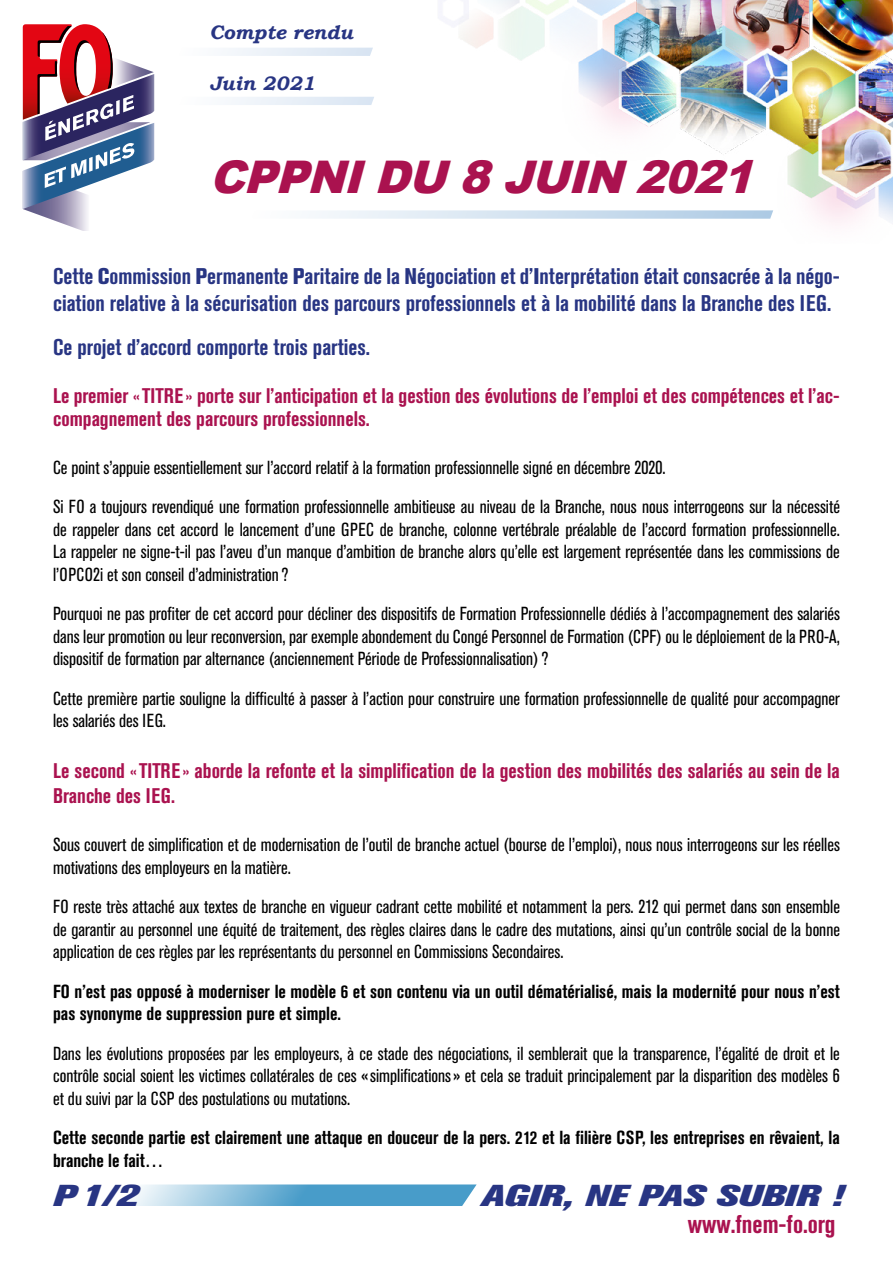
<style>
.page{position:relative;width:893px;height:1263px;background:#fff}
.page>*{position:absolute;margin:0;border:0;box-sizing:border-box;transform-origin:0 0}
.t1{font:italic 900 45px "Arial";color:#aa124f}
.t2{font:italic 800 30px "Akzidenz Grotesk Pro";color:#283583;scale:1.4 1}
.t3{font:700 condensed 25.5px "Akzidenz Grotesk Pro";color:#aa124f}
.t4{font:700 condensed 22.5px/27.3px "Akzidenz Grotesk Pro";color:#283583}
.t5{font:700 condensed 21px/22.5px "Akzidenz Grotesk Pro";color:#aa124f}
.t6{font:italic 700 19.5px "Bookman Old Style";color:#283583}
.t7{font:condensed 18.75px/22.5px "Akzidenz Grotesk Pro";color:#000;text-align:justify}
.t8{font:700 condensed 18.75px/22.5px "Akzidenz Grotesk Pro";color:#000}
.s1{font-weight:800}
</style>
<div class="page">
<svg style="left:128px;top:1184px;width:349px;height:22px;background:#7cb8d8"></svg>
<img style="left:154px;top:0;width:739px;height:224px">
<svg style="left:22px;top:24px;width:132px;height:206px"></svg>
<svg style="left:179px;top:48px;width:194px;height:8px"></svg>
<svg style="left:179px;top:97px;width:195px;height:8px"></svg>
<svg style="left:251px;top:210px;width:522px;height:9px"></svg>
<p class="t6" style="left:210px;top:21px;width:145px">Compte rendu</p>
<p class="t6" style="left:210px;top:72px;width:107px">Juin 2021</p>
<p class="t1" style="left:210px;top:145px;width:561px">CPPNIDU 8 JUIN 2021</p>
<p class="t4" style="left:53px;top:262px;width:788px">Cette <span class="s1">C</span>ommission <span class="s1">P</span>ermanente <span class="s1">P</span>aritaire de la <span class="s1">N</span>égociation et d’<span class="s1">I</span>nterprétation était consacrée à la négo&shy;ciation relative à la sécurisation des parcours professionnels et à la mobilité dans la Branche des IEG.</p>
<p class="t4" style="left:53px;top:333px;width:319px">Ce projet d’accord comporte trois parties.</p>
<p class="t5" style="left:53px;top:384px;width:788px">Le premier «TITRE » porte sur l’anticipation et la gestion des évolutions de l’emploi et des compétences et l’ac&shy;compagnement des parcours professionnels.</p>
<p class="t7" style="left:53px;top:456px;width:614px">Ce point s’appuie essentiellement sur l’accord relatif à la formation professionnelle signé en décembre 2020.</p>
<p class="t7" style="left:53px;top:495px;width:788px">Si FO a toujours revendiqué une formation professionnelle ambitieuse au niveau de la Branche, nous nous interrogeons sur la nécessité de rappeler dans cet accord le lancement d’une GPEC de branche, colonne vertébrale préalable de l’accord formation professionnelle.<br>La rappeler ne signe-t-il pas l’aveu d’un manque d’ambition de branche alors qu’elle est largement représentée dans les commissions de l’OPCO2i et son conseil d’administration?</p>
<p class="t7" style="left:53px;top:602px;width:788px">Pourquoi ne pas profiter de cet accord pour décliner des dispositifs de Formation Professionnelle dédiés à l’accompagnement des salariés dans leur promotion ou leur reconversion, par exemple abondement du Congé Personnel de Formation (CPF) ou le déploiement de la PRO-A, dispositif de formation par alternance (anciennement Période de Professionnalisation)?</p>
<p class="t7" style="left:53px;top:687px;width:788px">Cette première partie souligne la difficulté à passer à l’action pour construire une formation professionnelle de qualité pour accompagner les salariés des IEG.</p>
<p class="t5" style="left:53px;top:758px;width:788px;line-height:25.2px">Le second «TITRE » aborde la refonte et la simplification de la gestion des mobilités des salariés au sein de la<br>Branche des IEG.</p>
<p class="t7" style="left:53px;top:833px;width:788px">Sous couvert de simplification et de modernisation de l’outil de branche actuel (bourse de l’emploi), nous nous interrogeons sur les réelles motivations des employeurs en la matière.</p>
<p class="t7" style="left:53px;top:895px;width:788px">FO reste très attaché aux textes de branche en vigueur cadrant cette mobilité et notamment la pers. 212 qui permet dans son ensemble de garantir au personnel une équité de traitement, des règles claires dans le cadre des mutations, ainsi qu’un contrôle social de la bonne application de ces règles par les représentants du personnel en Commissions Secondaires.</p>
<p class="t8" style="left:53px;top:980px;width:788px">FO n’est pas opposé à moderniser le modèle 6 et son contenu via un outil dématérialisé, mais la modernité pour nous n’est pas synonyme de suppression pure et simple.</p>
<p class="t7" style="left:53px;top:1042px;width:788px">Dans les évolutions proposées par les employeurs, à ce stade des négociations, il semblerait que la transparence, l’égalité de droit et le contrôle social soient les victimes collatérales de ces «simplifications» et cela se traduit principalement par la disparition des modèles 6 et du suivi par la CSP des postulations ou mutations.</p>
<p class="t8" style="left:53px;top:1126px;width:788px">Cette seconde partie est clairement une attaque en douceur de la pers. 212 et la filière CSP, les entreprises en rêvaient, la branche le fait…</p>
<h2 class="t2" style="left:53px;top:1176px;width:62px">P1/2</h2>
<h2 class="t2" style="left:481px;top:1176px;width:260px">AGIR, NE PAS SUBIR !</h2>
<h3 class="t3" style="left:688px;top:1208px;width:149px">www.fnem-fo.org</h3>
</div>
